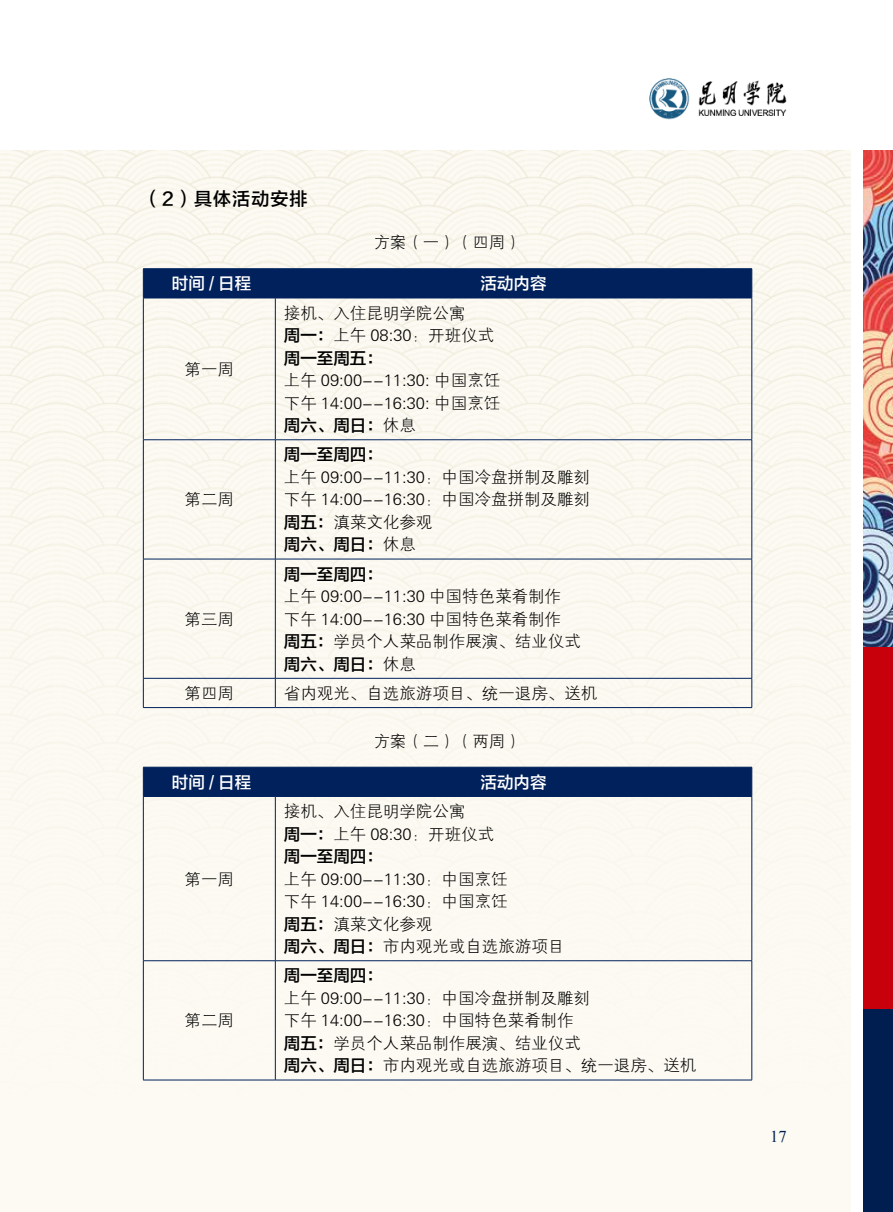
<style>
.page{position:relative;width:893px;height:1212px;background:#fff}
.page>*{position:absolute;margin:0;border:0;box-sizing:border-box;transform-origin:0 0}
.t1{font:18px "FZLTZHK GBK1 0";letter-spacing:.06em;color:#000}
.t2{font:16.5px/22.5px "FZXH1 JW GB1 0";color:#000}
.t3{font:16.5px "FZLTZHK GBK1 0";color:#000}
.t4{font:16.5px "FZLTZHK GBK1 0";color:#fff}
.t5{font:16.5px "Times New Roman";color:#001f50}
.s1{font-family:"FZLTZHK GBK1 0"}
.s2{font-family:"FZXH1 JW GB1 0"}
</style>
<div class="page">
<div style="left:0;top:151px;width:850px;height:1061px;background:#fcfaf2"></div>
<img style="left:863px;top:151px;width:30px;height:496px">
<div style="left:863px;top:647px;width:30px;height:371px;background:#c7000b"></div>
<div style="left:863px;top:1009px;width:30px;height:203px;background:#001f50"></div>
<img style="left:649px;top:78px;width:138px;height:42px">
<hr style="left:143px;top:298px;width:1px;height:141px;background:#00215b">
<hr style="left:275px;top:298px;width:1px;height:141px;background:#00215b">
<hr style="left:752px;top:298px;width:1px;height:141px;background:#00215b">
<hr style="left:143px;top:439px;width:132px;height:1px;background:#00215b">
<hr style="left:143px;top:440px;width:1px;height:119px;background:#00215b">
<hr style="left:275px;top:439px;width:477px;height:1px;background:#00215b">
<hr style="left:275px;top:440px;width:1px;height:119px;background:#00215b">
<hr style="left:752px;top:440px;width:1px;height:119px;background:#00215b">
<hr style="left:143px;top:559px;width:132px;height:1px;background:#00215b">
<hr style="left:143px;top:559px;width:1px;height:119px;background:#00215b">
<hr style="left:275px;top:559px;width:477px;height:1px;background:#00215b">
<hr style="left:275px;top:559px;width:1px;height:119px;background:#00215b">
<hr style="left:752px;top:559px;width:1px;height:119px;background:#00215b">
<hr style="left:143px;top:678px;width:132px;height:1px;background:#00215b">
<svg style="left:143px;top:678px;width:1px;height:29px"></svg>
<hr style="left:275px;top:678px;width:477px;height:1px;background:#00215b">
<svg style="left:275px;top:678px;width:1px;height:29px"></svg>
<svg style="left:752px;top:678px;width:1px;height:29px"></svg>
<hr style="left:143px;top:707px;width:132px;height:1px;background:#00215b">
<hr style="left:275px;top:707px;width:477px;height:1px;background:#00215b">
<hr style="left:143px;top:268px;width:132px;height:1px;background:#00215b">
<hr style="left:275px;top:268px;width:477px;height:1px;background:#00215b">
<div style="left:143px;top:269px;width:610px;height:29px;background:#00215b"></div>
<hr style="left:143px;top:298px;width:132px;height:1px;background:#00215b">
<hr style="left:275px;top:298px;width:477px;height:1px;background:#00215b">
<hr style="left:143px;top:797px;width:1px;height:163px;background:#00215b">
<hr style="left:275px;top:797px;width:1px;height:163px;background:#00215b">
<hr style="left:752px;top:797px;width:1px;height:163px;background:#00215b">
<hr style="left:143px;top:960px;width:132px;height:1px;background:#00215b">
<hr style="left:143px;top:961px;width:1px;height:119px;background:#00215b">
<hr style="left:275px;top:960px;width:477px;height:1px;background:#00215b">
<hr style="left:275px;top:961px;width:1px;height:119px;background:#00215b">
<hr style="left:752px;top:961px;width:1px;height:119px;background:#00215b">
<hr style="left:143px;top:1080px;width:132px;height:1px;background:#00215b">
<hr style="left:275px;top:1080px;width:477px;height:1px;background:#00215b">
<div style="left:143px;top:767px;width:610px;height:29px;background:#00215b"></div>
<hr style="left:143px;top:796px;width:132px;height:1px;background:#00215b">
<hr style="left:275px;top:796px;width:477px;height:1px;background:#00215b">
<p class="t1" style="left:143px;top:189px;width:166px">（2）具体活动安排</p>
<p class="t2" style="left:373px;top:232px;width:150px">方案（一）（四周）</p>
<p class="t4" style="left:172px;top:274px;width:81px">时间 / 日程</p>
<p class="t4" style="left:481px;top:274px;width:67px">活动内容</p>
<p class="t2" style="left:185px;top:358px;width:51px">第一周</p>
<p class="t2" style="left:185px;top:489px;width:51px">第二周</p>
<p class="t2" style="left:185px;top:608px;width:51px">第三周</p>
<p class="t2" style="left:284px;top:302px;width:212px">接机、入住昆明学院公寓<br><span class="s1">周一：</span>上午 08:30：开班仪式</p>
<p class="t3" style="left:284px;top:349px;width:100px">周一至周五：</p>
<p class="t2" style="left:284px;top:369px;width:218px">上午 09:00--11:30: 中国烹饪下午 14:00--16:30: 中国烹饪</p>
<p class="t3" style="left:284px;top:416px;width:133px">周六、周日：<span class="s2">休息</span></p>
<p class="t3" style="left:284px;top:446px;width:100px">周一至周四：</p>
<p class="t2" style="left:284px;top:466px;width:308px;text-align:justify">上午 09:00--11:30：中国冷盘拼制及雕刻下午 14:00--16:30：中国冷盘拼制及雕刻<span class="s1">周五：</span>滇菜文化参观</p>
<p class="t3" style="left:284px;top:536px;width:133px">周六、周日：<span class="s2">休息</span></p>
<p class="t3" style="left:284px;top:565px;width:100px">周一至周四：</p>
<p class="t2" style="left:284px;top:586px;width:298px">上午 09:00--11:30 中国特色菜肴制作下午 14:00--16:30 中国特色菜肴制作<span class="s1">周五：</span>学员个人菜品制作展演、结业仪式</p>
<p class="t3" style="left:284px;top:655px;width:133px">周六、周日：<span class="s2">休息</span></p>
<p class="t2" style="left:185px;top:682px;width:51px">第四周</p>
<p class="t2" style="left:284px;top:682px;width:315px">省内观光、自选旅游项目、统一退房、送机</p>
<p class="t2" style="left:373px;top:730px;width:150px">方案（二）（两周）</p>
<p class="t4" style="left:172px;top:773px;width:81px">时间 / 日程</p>
<p class="t4" style="left:481px;top:773px;width:67px">活动内容</p>
<p class="t2" style="left:185px;top:868px;width:51px">第一周</p>
<p class="t2" style="left:185px;top:1010px;width:51px">第二周</p>
<p class="t2" style="left:284px;top:800px;width:212px">接机、入住昆明学院公寓<br><span class="s1">周一：</span>上午 08:30：开班仪式</p>
<p class="t3" style="left:284px;top:847px;width:100px">周一至周四：</p>
<p class="t2" style="left:284px;top:868px;width:282px">上午 09:00--11:30：中国烹饪<br>下午 14:00--16:30：中国烹饪<br><span class="s1">周五：</span>滇菜文化参观<br><span class="s1">周六、周日：</span>市内观光或自选旅游项目</p>
<p class="t3" style="left:284px;top:966px;width:100px">周一至周四：</p>
<p class="t2" style="left:284px;top:987px;width:414px">上午 09:00--11:30：中国冷盘拼制及雕刻<br>下午 14:00--16:30：中国特色菜肴制作<br><span class="s1">周五：</span>学员个人菜品制作展演、结业仪式<br><span class="s1">周六、周日：</span>市内观光或自选旅游项目、统一退房、送机</p>
<p class="t5" style="left:770px;top:1125px;width:18px">17</p>
</div>
